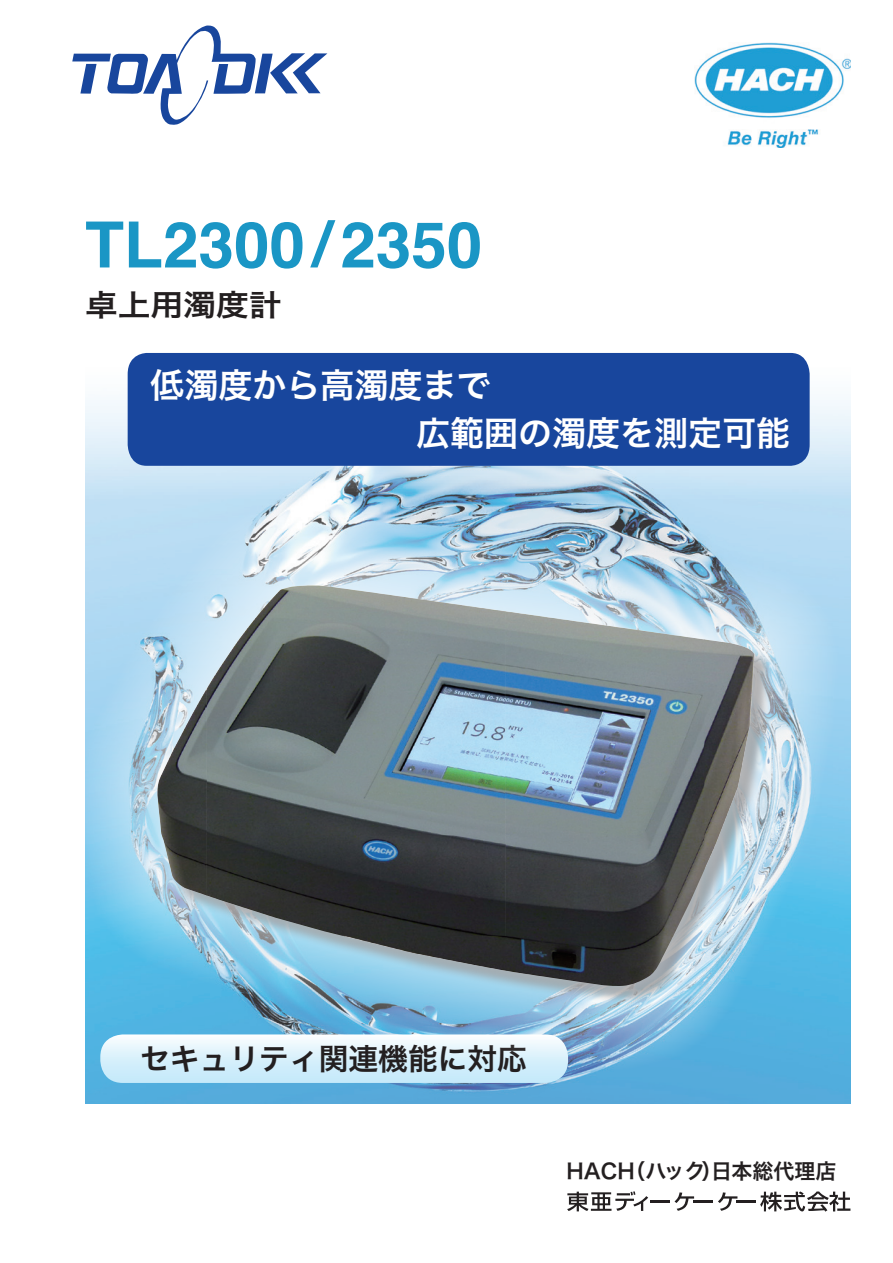
<style>
.page{position:relative;width:893px;height:1263px;background:#fff}
.page>*{position:absolute;margin:0;border:0;box-sizing:border-box;transform-origin:0 0}
.t1{font:700 63.75px "Helvetica";color:#1a96c5}
.t2{font:34.05px/47.8px "Hira Kaku Pro N W6";color:#fff}
.t3{font:29.7px "Hira Kaku Pro N W6";color:#231f20}
.t4{font:29.7px "Hira Kaku Pro N W6";color:#231f20;scale:1.1 1}
.t5{font:21px "Hira Kaku Pro W6";color:#231f20}
</style>
<div class="page">
<img style="left:85px;top:370px;width:765px;height:733px">
<svg style="left:72px;top:25px;width:255px;height:100px"></svg>
<img style="left:694px;top:43px;width:156px;height:104px">
<div style="left:100px;top:1071px;width:468px;height:12px;background:#c8ebfa"></div>
<svg style="left:85px;top:500px;width:754px;height:571px;background:#9ccce6"></svg>
<img style="left:206px;top:585px;width:300px;height:351px">
<img style="left:505px;top:611px;width:200px;height:325px">
<img style="left:704px;top:639px;width:50px;height:231px">
<img style="left:157px;top:688px;width:50px;height:207px">
<img style="left:342px;top:936px;width:331px;height:50px">
<svg style="left:567px;top:1191px;width:81px;height:20px"></svg>
<hr style="left:650px;top:1200px;width:19px;height:3px;background:#231f20">
<svg style="left:674px;top:1192px;width:20px;height:19px"></svg>
<hr style="left:693px;top:1200px;width:20px;height:3px;background:#231f20">
<svg style="left:718px;top:1192px;width:19px;height:19px"></svg>
<hr style="left:736px;top:1200px;width:20px;height:3px;background:#231f20">
<svg style="left:760px;top:1191px;width:90px;height:20px"></svg>
<div style="left:128px;top:353px;width:682px;height:113px;background:#18469d"></div>
<h1 class="t1" style="left:85px;top:194px;width:399px">TL2300 /2350</h1>
<p class="t4" style="left:85px;top:278px;width:180px">卓上用濁度計</p>
<p class="t2" style="left:416px;top:360px;width:376px;text-indent:-266px">低濁度から高濁度まで<br>広範囲の濁度を測定可能</p>
<p class="t3" style="left:140px;top:1032px;width:388px">セキュリティ関連機能に対応</p>
<p class="t5" style="left:567px;top:1152px;width:271px">HACH（ハック）日本総代理店</p>
</div>
